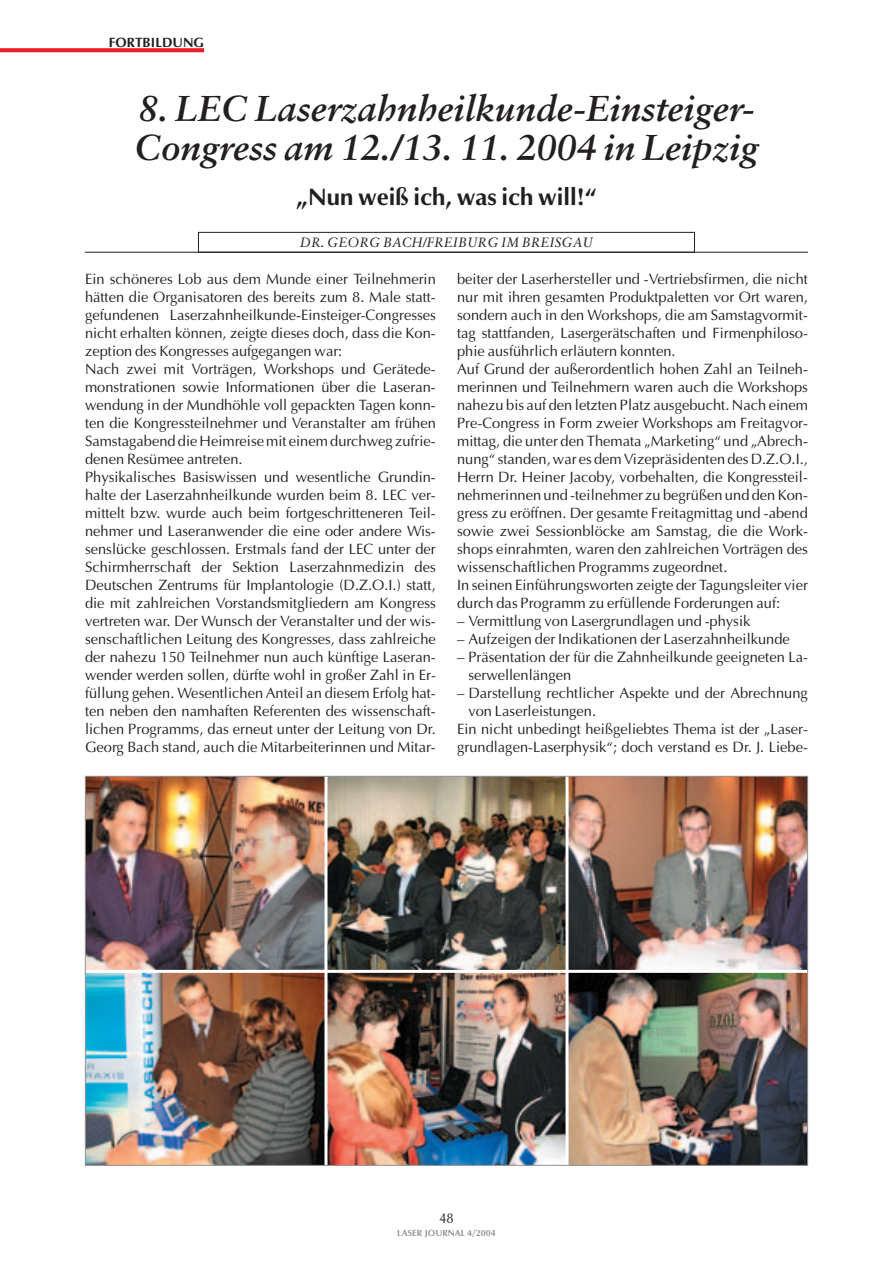
<style>
.page{position:relative;width:893px;height:1263px;background:#fff}
.page>*{position:absolute;margin:0;border:0;box-sizing:border-box;transform-origin:0 0}
.t1{font:italic 700 36px/39px "Sabon";color:#231f20}
.t2{font:700 24px "Optima";color:#231f20}
.t3{font:15px/18px "Optima";color:#231f20}
.t4{font:14.25px "Optima";color:#231f20;scale:.9 1}
.t5{font:italic 13.5px "Sabon";color:#231f20}
.t6{font:700 13.5px "Optima";color:#231f20}
.t7{font:700 9px "Optima";color:#939598}
</style>
<div class="page">
<svg style="left:1px;top:48px;width:203px;height:4px"></svg>
<hr style="left:85px;top:252px;width:723px;height:1px;background:#231f20">
<div style="left:198px;top:232px;width:497px;height:21px;border:1px solid #231f20"></div>
<img style="left:327px;top:778px;width:239px;height:192px">
<img style="left:87px;top:778px;width:237px;height:192px">
<img style="left:568px;top:973px;width:238px;height:191px">
<img style="left:327px;top:973px;width:239px;height:191px">
<img style="left:568px;top:778px;width:238px;height:192px">
<img style="left:87px;top:973px;width:237px;height:191px">
<p class="t6" style="left:109px;top:37px;width:97px">FORTBILDUNG</p>
<h1 class="t1" style="left:134px;top:92px;width:626px">8. LEC Laserzahnheilkunde-Einsteiger-<br>Congress am 12./13. 11. 2004 in Leipzig</h1>
<h2 class="t2" style="left:296px;top:187px;width:302px">„Nun weiß ich, was ich will!“</h2>
<p class="t5" style="left:300px;top:236px;width:295px">DR. GEORG BACH/FREIBURG IM BREISGAU</p>
<p class="t3" style="left:85px;top:272px;width:352px">Ein schöneres Lob aus dem Munde einer Teilnehmerin hätten die Organisatoren des bereits zum 8. Male statt&shy;gefundenen Laserzahnheilkunde-Einsteiger-Congresses nicht erhalten können, zeigte dieses doch, dass die Kon&shy;zeption des Kongresses aufgegangen war:<br>Nach zwei mit Vorträgen, Workshops und Gerätede&shy;monstrationen sowie Informationen über die Laseran&shy;wendung in der Mundhöhle voll gepackten Tagen konn&shy;ten die Kongressteilnehmer und Veranstalter am frühen Samstagabend die Heimreise mit einem durchweg zufrie&shy;denen Resümee antreten.<br>Physikalisches Basiswissen und wesentliche Grundin&shy;halte der Laserzahnheilkunde wurden beim 8. LEC ver&shy;mittelt bzw. wurde auch beim fortgeschritteneren Teil&shy;nehmer und Laseranwender die eine oder andere Wis&shy;senslücke geschlossen. Erstmals fand der LEC unter der Schirmherrschaft der Sektion Laserzahnmedizin des Deutschen Zentrums für Implantologie (D.Z.O.I.) statt, die mit zahlreichen Vorstandsmitgliedern am Kongress vertreten war. Der Wunsch der Veranstalter und der wis&shy;senschaftlichen Leitung des Kongresses, dass zahlreiche der nahezu 150 Teilnehmer nun auch künftige Laseran&shy;wender werden sollen, dürfte wohl in großer Zahl in Er&shy;füllung gehen. Wesentlichen Anteil an diesem Erfolg hat&shy;ten neben den namhaften Referenten des wissenschaft&shy;lichen Programms, das erneut unter der Leitung von Dr.<br>Georg Bach stand, auch die Mitarbeiterinnen und Mitar-</p>
<p class="t3" style="left:457px;top:272px;width:352px">beiter der Laserhersteller und -Vertriebsfirmen, die nicht nur mit ihren gesamten Produktpaletten vor Ort waren, sondern auch in den Workshops, die am Samstagvormit&shy;tag stattfanden, Lasergerätschaften und Firmenphiloso&shy;phie ausführlich erläutern konnten.<br>Auf Grund der außerordentlich hohen Zahl an Teilneh&shy;merinnen und Teilnehmern waren auch die Workshops nahezu bis auf den letzten Platz ausgebucht. Nach einem Pre-Congress in Form zweier Workshops am Freitagvor&shy;mittag, die unter den Themata „Marketing“ und „Abrech&shy;nung“ standen, war es dem Vizepräsidenten des D.Z.O.I., Herrn Dr. Heiner Jacoby, vorbehalten, die Kongressteil&shy;nehmerinnen und -teilnehmer zu begrüßen und den Kon&shy;gress zu eröffnen. Der gesamte Freitagmittag und -abend sowie zwei Sessionblöcke am Samstag, die die Work&shy;shops einrahmten, waren den zahlreichen Vorträgen des wissenschaftlichen Programms zugeordnet.<br>In seinen Einführungsworten zeigte der Tagungsleiter vier durch das Programm zu erfüllende Forderungen auf:</p>
<p class="t3" style="left:457px;top:614px;width:295px">– Vermittlung von Lasergrundlagen und -physik</p>
<p class="t3" style="left:457px;top:632px;width:334px">– Aufzeigen der Indikationen der Laserzahnheilkunde</p>
<p class="t3" style="left:468px;top:650px;width:341px;text-indent:-11px">– Präsentation der für die Zahnheilkunde geeigneten La&shy;serwellenlängen</p>
<p class="t3" style="left:457px;top:686px;width:352px">– Darstellung rechtlicher Aspekte und der Abrechnung</p>
<p class="t3" style="left:468px;top:704px;width:129px">von Laserleistungen.</p>
<p class="t3" style="left:457px;top:722px;width:352px">Ein nicht unbedingt heißgeliebtes Thema ist der „Laser-</p>
<p class="t3" style="left:457px;top:740px;width:352px">grundlagen-Laserphysik“; doch verstand es Dr. J. Liebe-</p>
<p class="t4" style="left:439px;top:1212px;width:17px">48</p>
<p class="t7" style="left:397px;top:1229px;width:100px">LASER JOURNAL 4/2004</p>
</div>
